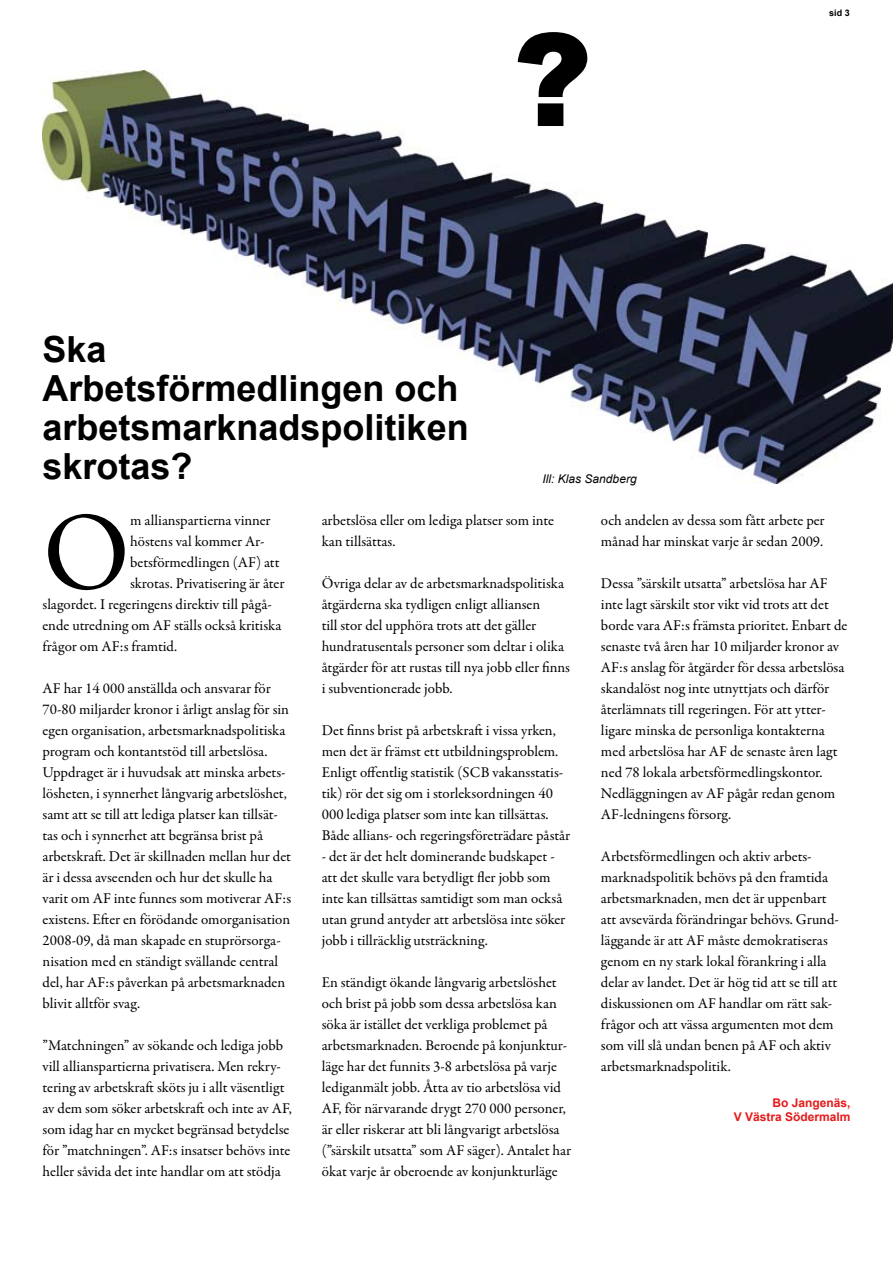
<style>
.page{position:relative;width:893px;height:1263px;background:#fff}
.page>*{position:absolute;margin:0;border:0;box-sizing:border-box;transform-origin:0 0}
.t1{font:900 129px "Arial";color:#000}
.t2{font:112.2px "Garamond Premr Pro";color:#000}
.t3{font:700 36px/39px "Arial";color:#000}
.t4{font:15px/21px "Garamond Premr Pro";color:#000}
.t5{font:700 12px/14.4px "Arial";color:#e31b19;text-align:right}
.t6{font:italic 12px "Arial";color:#000}
.t7{font:700 9px "Arial";color:#000}
</style>
<div class="page">
<img style="left:43px;top:70px;width:850px;height:413px">
<h1 class="t1" style="left:513px;top:-14px;width:80px">?</h1>
<h3 class="t3" style="left:43px;top:331px;width:428px">Ska<br>Arbetsförmedlingen och arbetsmarknadspolitiken skrotas?</h3>
<p class="t6" style="left:543px;top:471px;width:96px">Ill: Klas Sandberg</p>
<p class="t7" style="left:829px;top:7px;width:22px">sid 3</p>
<h2 class="t2" style="left:43px;top:485px;width:89px">O</h2>
<p class="t4" style="left:130px;top:510px;width:142px">m allianspartierna vinner</p>
<p class="t4" style="left:130px;top:531px;width:136px">höstens val kommer Ar-</p>
<p class="t4" style="left:130px;top:552px;width:151px">betsförmedlingen (AF) att</p>
<p class="t4" style="left:130px;top:573px;width:156px">skrotas. Privatisering är åter</p>
<p class="t4" style="left:43px;top:594px;width:231px">slagordet. I regeringens direktiv till pågå-</p>
<p class="t4" style="left:43px;top:615px;width:240px">ende utredning om AF ställs också kritiska</p>
<p class="t4" style="left:43px;top:636px;width:136px">frågor om AF:s framtid.</p>
<p class="t4" style="left:43px;top:678px;width:250px">AF har 14 000 anställda och ansvarar för 70-80 miljarder kronor i årligt anslag för sin egen organisation, arbetsmarknadspolitiska program och kontantstöd till arbetslösa.<br>Uppdraget är i huvudsak att minska arbets&shy;lösheten, i synnerhet långvarig arbetslöshet, samt att se till att lediga platser kan tillsät&shy;tas och i synnerhet att begränsa brist på arbetskraft. Det är skillnaden mellan hur det är i dessa avseenden och hur det skulle ha varit om AF inte funnes som motiverar AF:s existens. Efter en förödande omorganisation 2008-09, då man skapade en stuprörsorga&shy;nisation med en ständigt svällande central del, har AF:s påverkan på arbetsmarknaden blivit alltför svag.</p>
<p class="t4" style="left:43px;top:1035px;width:251px">”Matchningen” av sökande och lediga jobb vill allianspartierna privatisera. Men rekry&shy;tering av arbetskraft sköts ju i allt väsentligt av dem som söker arbetskraft och inte av AF, som idag har en mycket begränsad betydelse för ”matchningen”. AF:s insatser behövs inte heller såvida det inte handlar om att stödja</p>
<p class="t4" style="left:322px;top:510px;width:234px">arbetslösa eller om lediga platser som inte kan tillsättas.</p>
<p class="t4" style="left:322px;top:573px;width:250px">Övriga delar av de arbetsmarknadspolitiska åtgärderna ska tydligen enligt alliansen<br>till stor del upphöra trots att det gäller hundratusentals personer som deltar i olika åtgärder för att rustas till nya jobb eller finns i subventionerade jobb.</p>
<p class="t4" style="left:322px;top:720px;width:250px">Det finns brist på arbetskraft i vissa yrken, men det är främst ett utbildningsproblem.<br>Enligt offentlig statistik (SCB vakansstatis&shy;tik) rör det sig om i storleksordningen 40<br>000 lediga platser som inte kan tillsättas.<br>Både allians- och regeringsföreträdare påstår</p>
<p class="t4" style="left:322px;top:846px;width:245px">- det är det helt dominerande budskapet - att det skulle vara betydligt fler jobb som inte kan tillsättas samtidigt som man också utan grund antyder att arbetslösa inte söker jobb i tillräcklig utsträckning.</p>
<p class="t4" style="left:322px;top:972px;width:251px">En ständigt ökande långvarig arbetslöshet och brist på jobb som dessa arbetslösa kan söka är istället det verkliga problemet på arbetsmarknaden. Beroende på konjunktur&shy;läge har det funnits 3-8 arbetslösa på varje lediganmält jobb. Åtta av tio arbetslösa vid AF, för närvarande drygt 270 000 personer, är eller riskerar att bli långvarigt arbetslösa (”särskilt utsatta” som AF säger). Antalet har ökat varje år oberoende av konjunkturläge</p>
<p class="t4" style="left:601px;top:510px;width:225px">och andelen av dessa som fått arbete per månad har minskat varje år sedan 2009.</p>
<p class="t4" style="left:601px;top:573px;width:248px">Dessa ”särskilt utsatta” arbetslösa har AF inte lagt särskilt stor vikt vid trots att det borde vara AF:s främsta prioritet. Enbart de senaste två åren har 10 miljarder kronor av AF:s anslag för åtgärder för dessa arbetslösa skandalöst nog inte utnyttjats och därför återlämnats till regeringen. För att ytter&shy;ligare minska de personliga kontakterna med arbetslösa har AF de senaste åren lagt ned 78 lokala arbetsförmedlingskontor.<br>Nedläggningen av AF pågår redan genom AF-ledningens försorg.</p>
<p class="t4" style="left:601px;top:846px;width:239px">Arbetsförmedlingen och aktiv arbets&shy;marknadspolitik behövs på den framtida arbetsmarknaden, men det är uppenbart att avsevärda förändringar behövs. Grund&shy;läggande är att AF måste demokratiseras genom en ny stark lokal förankring i alla delar av landet. Det är hög tid att se till att diskussionen om AF handlar om rätt sak&shy;frågor och att vässa argumenten mot dem som vill slå undan benen på AF och aktiv arbetsmarknadspolitik.</p>
<p class="t5" style="left:734px;top:1095px;width:118px">Bo Jangenäs,<br>V Västra Södermalm</p>
</div>
